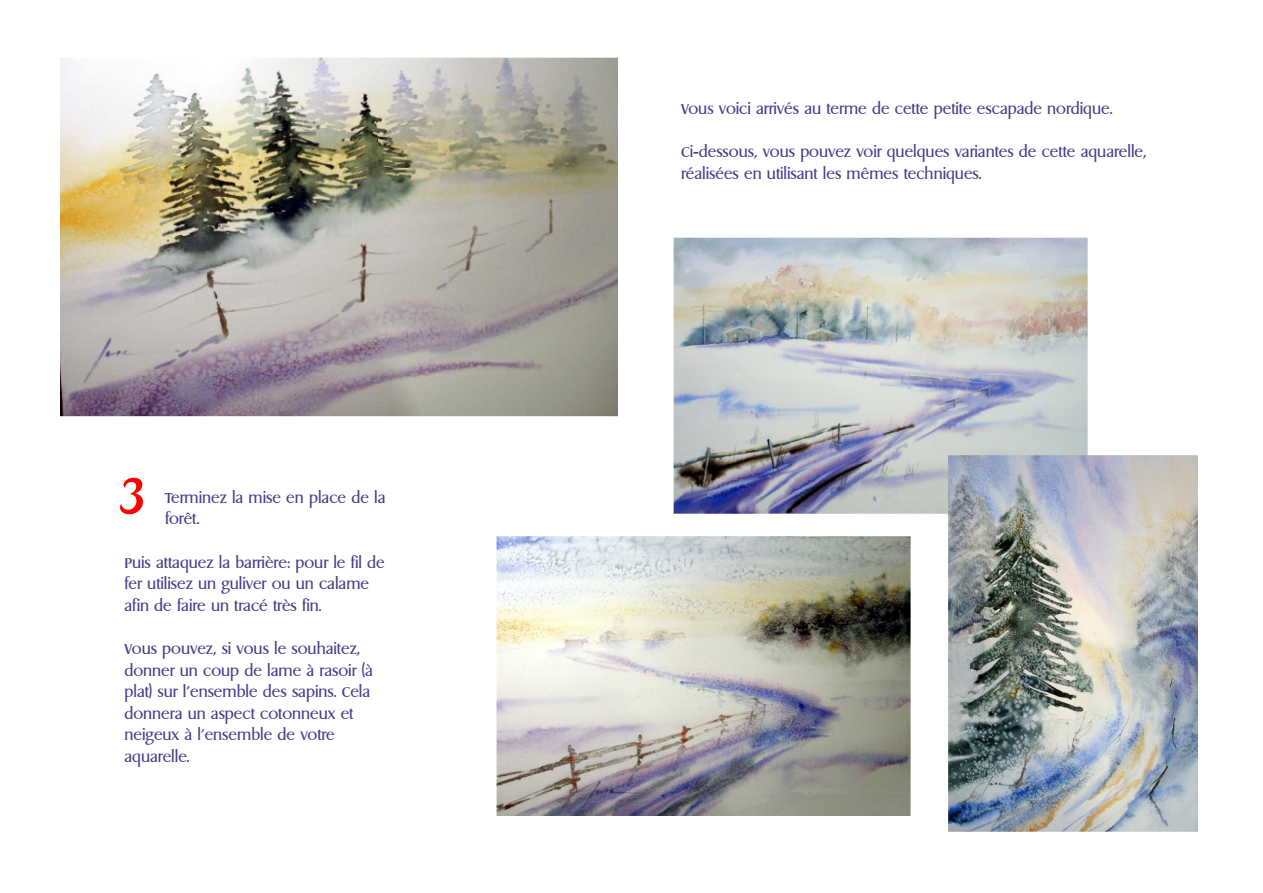
<style>
.page{position:relative;width:1263px;height:893px;background:#fff}
.page>*{position:absolute;margin:0;border:0;box-sizing:border-box;transform-origin:0 0}
.t1{font:italic 64.35px "Aaron Becker";color:#f00}
.t2{font:18px/21.6px "Aaron Becker";letter-spacing:-.04em;color:#473d8b}
.t3{font:18px/21.6px "Aaron Becker";letter-spacing:.005em;color:#473d8b}
.t4{font:18px/21.6px "Aaron Becker";letter-spacing:-.06em;color:#473d8b}
</style>
<div class="page">
<img style="left:60px;top:58px;width:557px;height:358px">
<img style="left:674px;top:238px;width:414px;height:275px">
<img style="left:948px;top:455px;width:250px;height:377px">
<img style="left:496px;top:536px;width:414px;height:280px">
<h1 class="t1" style="left:116px;top:460px;width:33px">3</h1>
<p class="t2" style="left:165px;top:487px;width:225px">Te rm ine z la m ise e n place de la forêt.</p>
<p class="t4" style="left:124px;top:552px;width:257px">Puis attaq ue z la barrière : pour le filde fe r utilise z un gulive r ou un calam e afin de faire un tracé très fin.</p>
<p class="t3" style="left:124px;top:638px;width:250px">Vous pouve z,si vous le souh aite z, donne r un coup de lam e à rasoir (à plat)sur l'e nse m ble de s sapins.Ce la donne ra un aspe ctcotonne ux e t ne ige ux à l'e nse m ble de votre<br>aq uare lle .</p>
<p class="t2" style="left:681px;top:98px;width:438px">Vous voici arrivés au te rm e de ce tte pe tite e scapade nordiq ue .</p>
<p class="t2" style="left:681px;top:141px;width:469px">Ci-de ssous,vous pouve z voir q ue lq ue s variante s de ce tte aq uare lle , réalisée s e n utilisantle s m êm e s te ch niq ue s.</p>
</div>
